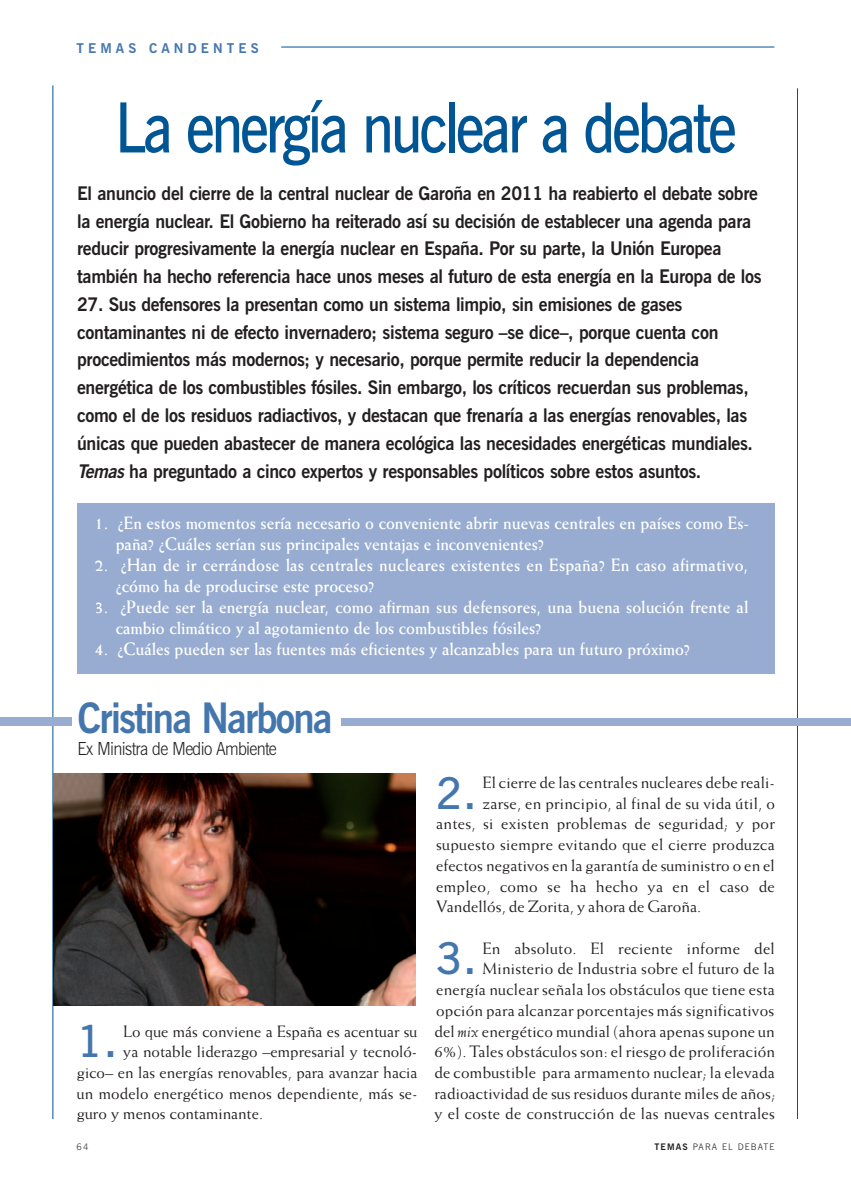
<style>
.page{position:relative;width:851px;height:1191px;background:#fff}
.page>*{position:absolute;margin:0;border:0;box-sizing:border-box;transform-origin:0 0}
.t1{font:600 69px "News Gothic BT";letter-spacing:-.055em;color:#005595;scale:.85 1}
.t2{font:600 43.8px "News Gothic BT";color:#4476ae}
.t3{font:700 42px "News Gothic BT";letter-spacing:-.05em;color:#4476ae;scale:.92 1}
.t4{font:700 18.75px/27.8px "News Gothic BT";letter-spacing:-.02em;color:#231f20;scale:.95 1}
.t5{font:700 18px/21px "Weiss Std";color:#fff;scale:.92 1}
.t6{font:300 18px "News Gothic BT";letter-spacing:-.04em;color:#231f20;scale:.92 1}
.t7{font:16.5px/20.7px "Weiss Std";letter-spacing:.01em;color:#231f20;text-align:right}
.t8{font:700 13.5px "News Gothic BT";letter-spacing:.305em;color:#4476ae}
.t9{font:300 9px "News Gothic BT";letter-spacing:.12em;color:#231f20}
.s1{font-style:italic}
.s2{font-size:47.25px}
.s3{font-weight:700}
</style>
<div class="page">
<hr style="left:281px;top:47px;width:493px;height:1px;background:#005595">
<hr style="left:53px;top:85px;width:1px;height:1034px;background:#005595">
<hr style="left:797px;top:88px;width:1px;height:1031px;background:#005595">
<div style="left:77px;top:504px;width:697px;height:170px;background:#97acd0"></div>
<img style="left:53px;top:773px;width:362px;height:232px">
<div style="left:0;top:717px;width:72px;height:9px;background:#97acd0"></div>
<div style="left:341px;top:718px;width:509px;height:8px;background:#97acd0"></div>
<p class="t8" style="left:77px;top:40px;width:184px">TEMAS CANDENTES</p>
<h1 class="t1" style="left:115px;top:88px;width:732px">La energía nuclear a debate</h1>
<p class="t4" style="left:77px;top:179px;width:722px">El anuncio del cierre de la central nuclear de Garoña en 2011 ha reabierto el debate sobre la energía nuclear. El Gobierno ha reiterado así su decisión de establecer una agenda para reducir progresivamente la energía nuclear en España. Por su parte, la Unión Europea también ha hecho referencia hace unos meses al futuro de esta energía en la Europa de los</p>
<p class="t4" style="left:77px;top:290px;width:712px">27. Sus defensores la presentan como un sistema limpio, sin emisiones de gases contaminantes ni de efecto invernadero; sistema seguro –se dice–, porque cuenta con procedimientos más modernos; y necesario, porque permite reducir la dependencia energética de los combustibles fósiles. Sin embargo, los críticos recuerdan sus problemas, como el de los residuos radiactivos, y destacan que frenaría a las energías renovables, las únicas que pueden abastecer de manera ecológica las necesidades energéticas mundiales.<br><span class="s1">Temas</span>ha preguntado a cinco expertos y responsables políticos sobre estos asuntos.</p>
<p class="t5" style="left:116px;top:514px;width:689px;text-indent:-21px">1. ¿En estos momentos sería necesario o conveniente abrir nuevas centrales en países como Es&shy;paña? ¿Cuáles serían sus principales ventajas e inconvenientes?</p>
<p class="t5" style="left:116px;top:556px;width:689px;text-indent:-21px">2. ¿Han de ir cerrándose las centrales nucleares existentes en España? En caso afirmativo, ¿cómo ha de producirse este proceso?</p>
<p class="t5" style="left:116px;top:598px;width:689px;text-indent:-21px">3. ¿Puede ser la energía nuclear, como afirman sus defensores, una buena solución frente al cambio climático y al agotamiento de los combustibles fósiles?</p>
<p class="t5" style="left:94px;top:640px;width:648px">4. ¿Cuáles pueden ser las fuentes más eficientes y alcanzables para un futuro próximo?</p>
<h3 class="t3" style="left:78px;top:693px;width:279px">Cristina Narbona</h3>
<p class="t6" style="left:78px;top:738px;width:218px">Ex Ministra de Medio Ambiente</p>
<h2 class="t2" style="left:77px;top:1016px;width:42px">1<span class="s2">.</span></h2>
<p class="t7" style="left:123px;top:1021px;width:295px">Lo que más conviene a España es acentuar su</p>
<p class="t7" style="left:123px;top:1042px;width:295px">ya notable liderazgo –empresarial y tecnoló-</p>
<p class="t7" style="left:77px;top:1063px;width:342px">gico– en las energías renovables, para avanzar hacia</p>
<p class="t7" style="left:77px;top:1083px;width:342px">un modelo energético menos dependiente, más se-</p>
<p class="t7" style="left:77px;top:1104px;width:188px">guro y menos contaminante.</p>
<h2 class="t2" style="left:436px;top:768px;width:42px">2<span class="s2">.</span></h2>
<p class="t7" style="left:482px;top:773px;width:293px">El cierre de las centrales nucleares debe reali-</p>
<p class="t7" style="left:482px;top:794px;width:294px">zarse, en principio, al final de su vida útil, o</p>
<p class="t7" style="left:436px;top:814px;width:340px">antes, si existen problemas de seguridad; y por</p>
<p class="t7" style="left:436px;top:835px;width:340px">supuesto siempre evitando que el cierre produzca</p>
<p class="t7" style="left:436px;top:856px;width:340px">efectos negativos en la garantía de suministro o en el</p>
<p class="t7" style="left:436px;top:876px;width:340px">empleo, como se ha hecho ya en el caso de</p>
<p class="t7" style="left:436px;top:897px;width:266px">Vandellós, de Zorita, y ahora de Garoña.</p>
<h2 class="t2" style="left:436px;top:933px;width:42px">3<span class="s2">.</span></h2>
<p class="t7" style="left:434px;top:939px;width:342px">En absoluto. El reciente informe del Ministerio de Industria sobre el futuro de la energía nuclear señala los obstáculos que tiene esta opción para alcanzar porcentajes más significativos del <span class="s1">mix</span> energético mundial (ahora apenas supone un 6%). Tales obstáculos son: el riesgo de proliferación de combustible para armamento nuclear; la elevada radioactividad de sus residuos durante miles de años; y el coste de construcción de las nuevas centrales</p>
<p class="t9" style="left:77px;top:1141px;width:13px">64</p>
<p class="t9" style="left:654px;top:1141px;width:121px"><span class="s3">TEMAS</span> PARA EL DEBATE</p>
</div>
